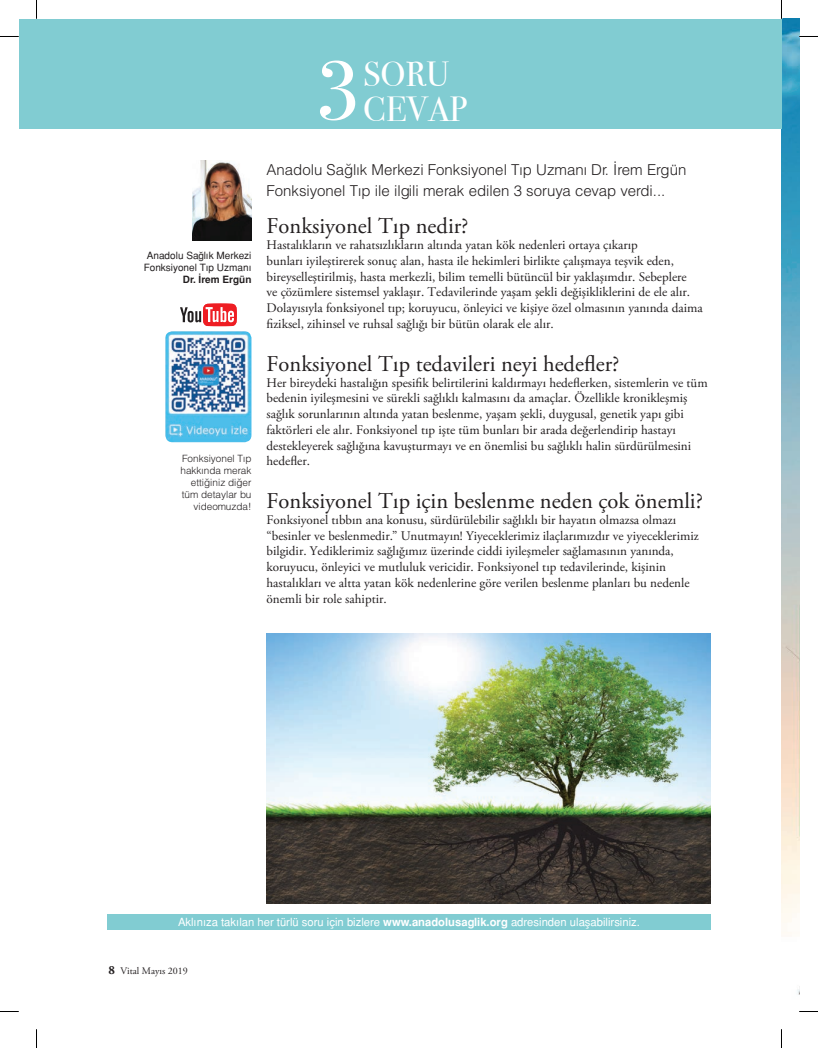
<style>
.page{position:relative;width:818px;height:1048px;background:#fff}
.page>*{position:absolute;margin:0;border:0;box-sizing:border-box;transform-origin:0 0}
.baslik_48{font:83.5px "Bodoni Svty Two ITCTT";color:#fff}
.baslik_48-2{font:34.75px "Bodoni Svty Two ITCTT";color:#fff}
.metin{font:22.5px "Adobe Garamond Pro";color:#231f20}
.ic_spot{font:15px/21px "Helvetica Light Normal Tr";color:#231f20}
.metin-2{font:13.12px/15.8px "Adobe Garamond Pro";color:#231f20}
.foto{font:11.25px "Helvetica Normal Tr";color:#fff}
.foto-2{font:10px/12px "Helvetica Light Normal Tr";color:#231f20;text-align:right}
.foto-3{font:10px/12px "Helvetica Normal Tr";color:#231f20;text-align:right}
.t1{font:10px "Adobe Garamond Pro";color:#231f20}
.s1{font-family:"Helvetica Tr";font-weight:700}
.s2{font-weight:700;font-size:12.5px}
</style>
<div class="page">
<img style="left:781px;top:19px;width:17px;height:973px">
<div style="left:19px;top:19px;width:762px;height:109px;background:#81ccd2"></div>
<div style="left:107px;top:914px;width:603px;height:15px;background:#81ccd2"></div>
<img style="left:193px;top:160px;width:58px;height:80px">
<img style="left:266px;top:633px;width:444px;height:270px">
<img style="left:165px;top:331px;width:86px;height:111px">
<svg style="left:180px;top:303px;width:57px;height:23px"></svg>
<svg style="left:0;top:36px;width:19px;height:1px"></svg>
<svg style="left:798px;top:36px;width:20px;height:1px"></svg>
<svg style="left:0;top:1011px;width:19px;height:1px"></svg>
<svg style="left:799px;top:1011px;width:19px;height:1px"></svg>
<svg style="left:36px;top:0;width:1px;height:19px"></svg>
<svg style="left:36px;top:1029px;width:1px;height:18px"></svg>
<svg style="left:781px;top:0;width:1px;height:20px"></svg>
<svg style="left:781px;top:1029px;width:1px;height:18px"></svg>
<p class="baslik_48" style="left:315px;top:23px;width:46px">3</p>
<p class="baslik_48-2" style="left:363px;top:45px;width:88px">SORU</p>
<p class="baslik_48-2" style="left:363px;top:80px;width:105px">CEVAP</p>
<p class="foto-3" style="left:144px;top:249px;width:109px">Anadolu Sağlık Merkezi<br>Fonksiyonel Tıp Uzmanı<br><span class="s1">Dr. İrem Ergün</span></p>
<p class="foto-2" style="left:180px;top:452px;width:72px">Fonksiyonel Tıp hakkında merak ettiğiniz diğer tüm detaylar bu videomuzda!</p>
<p class="ic_spot" style="left:266px;top:159px;width:421px">Anadolu Sağlık Merkezi Fonksiyonel Tıp Uzmanı Dr. İrem Ergün<br>Fonksiyonel Tıp ile ilgili merak edilen 3 soruya cevap verdi...</p>
<p class="metin" style="left:266px;top:213px;width:203px">Fonksiyonel Tıp nedir?</p>
<p class="metin-2" style="left:266px;top:237px;width:437px">Hastalıkların ve rahatsızlıkların altında yatan kök nedenleri ortaya çıkarıp<br>bunları iyileştirerek sonuç alan, hasta ile hekimleri birlikte çalışmaya teşvik eden, bireyselleştirilmiş, hasta merkezli, bilim temelli bütüncül bir yaklaşımdır. Sebeplere<br>ve çözümlere sistemsel yaklaşır. Tedavilerinde yaşam şekli değişikliklerini de ele alır.<br>Dolayısıyla fonksiyonel tıp; koruyucu, önleyici ve kişiye özel olmasının yanında daima fiziksel, zihinsel ve ruhsal sağlığı bir bütün olarak ele alır.</p>
<p class="metin" style="left:266px;top:350px;width:354px">Fonksiyonel Tıp tedavileri neyi hedefler?</p>
<p class="metin-2" style="left:266px;top:375px;width:442px">Her bireydeki hastalığın spesifik belirtilerini kaldırmayı hedeflerken, sistemlerin ve tüm bedenin iyileşmesini ve sürekli sağlıklı kalmasını da amaçlar. Özellikle kronikleşmiş sağlık sorunlarının altında yatan beslenme, yaşam şekli, duygusal, genetik yapı gibi faktörleri ele alır. Fonksiyonel tıp işte tüm bunları bir arada değerlendirip hastayı destekleyerek sağlığına kavuşturmayı ve en önemlisi bu sağlıklı halin sürdürülmesini hedefler.</p>
<p class="metin" style="left:266px;top:487px;width:437px">Fonksiyonel Tıp için beslenme neden çok önemli?</p>
<p class="metin-2" style="left:266px;top:512px;width:433px">Fonksiyonel tıbbın ana konusu, sürdürülebilir sağlıklı bir hayatın olmazsa olmazı “besinler ve beslenmedir.” Unutmayın! Yiyeceklerimiz ilaçlarımızdır ve yiyeceklerimiz bilgidir. Yediklerimiz sağlığımız üzerinde ciddi iyileşmeler sağlamasının yanında, koruyucu, önleyici ve mutluluk vericidir. Fonksiyonel tıp tedavilerinde, kişinin hastalıkları ve altta yatan kök nedenlerine göre verilen beslenme planları bu nedenle önemli bir role sahiptir.</p>
<p class="foto" style="left:178px;top:915px;width:463px">Aklınıza takılan her türlü soru için bizlere <span class="s1">www.anadolusaglik.org</span> adresinden ulaşabilirsiniz.</p>
<p class="t1" style="left:108px;top:965px;width:81px"><span class="s2">8</span> Vital Mayıs 2019</p>
</div>
